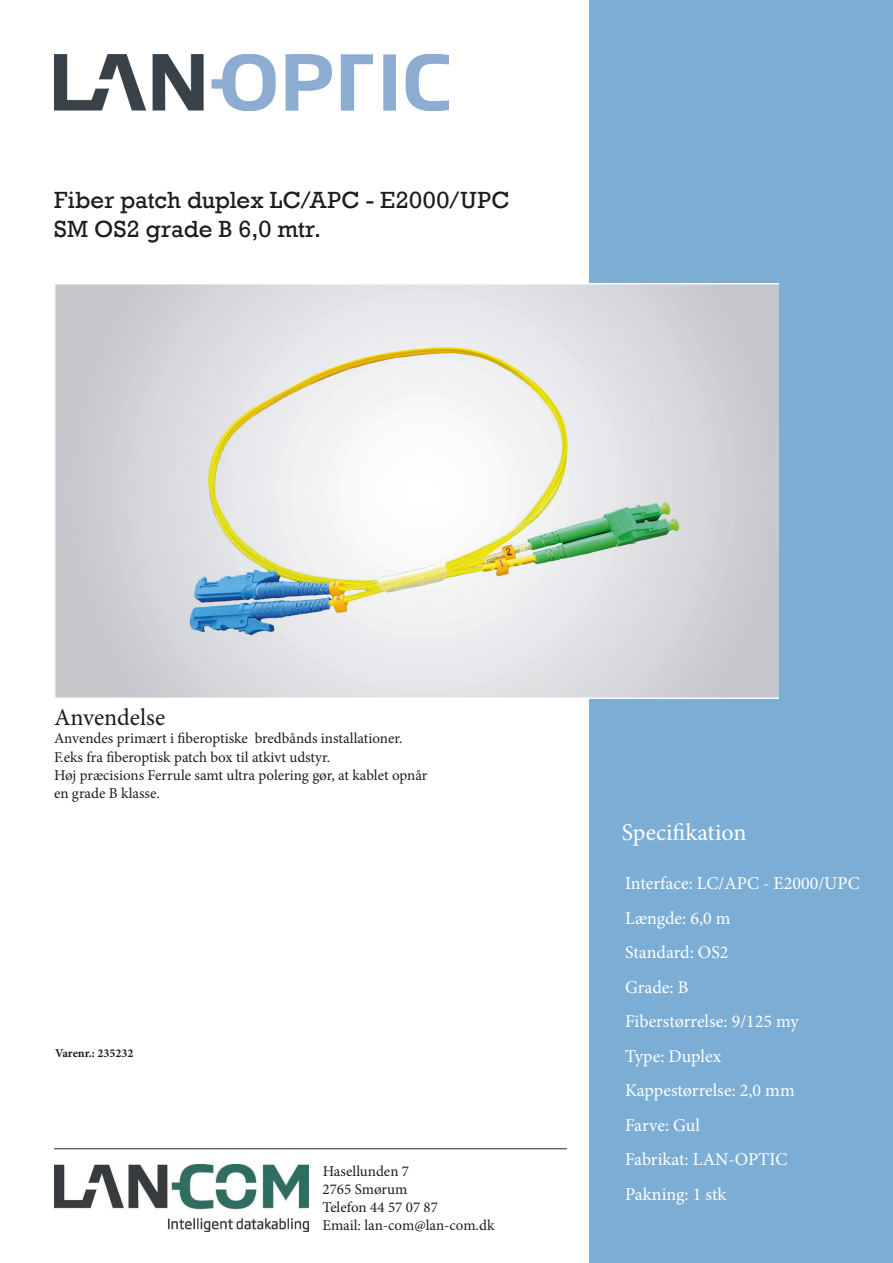
<style>
.page{position:relative;width:893px;height:1263px;background:#fff}
.page>*{position:absolute;margin:0;border:0;box-sizing:border-box;transform-origin:0 0}
.t1{font:24px "Rockwell";letter-spacing:.01em;color:#1d1d1b}
.t2{font:24px "Minion Pro";color:#fff}
.t3{font:24px "Minion Pro";letter-spacing:-.005em;color:#1d1d1b}
.t4{font:18px "Minion Pro";color:#fff}
.t5{font:18px "Minion Pro";color:#1d1d1b}
.t6{font:15px "Minion Pro";color:#1d1d1b}
.t7{font:700 12px "Minion Pro";color:#1d1d1b}
</style>
<div class="page">
<img style="left:54px;top:54px;width:395px;height:57px">
<div style="left:589px;top:0;width:304px;height:1263px;background:#7cadd5"></div>
<img style="left:54px;top:1164px;width:254px;height:67px">
<img style="left:55px;top:284px;width:723px;height:415px">
<p class="t1" style="left:54px;top:186px;width:457px">Fiber patch duplex LC/APC - E2000/UPC</p>
<p class="t1" style="left:54px;top:215px;width:269px">SM OS2 grade B 6,0 mtr.</p>
<p class="t3" style="left:54px;top:702px;width:113px">Anvendelse</p>
<p class="t6" style="left:54px;top:729px;width:350px">Anvendes primært i fiberoptiske bredbånds installationer.</p>
<p class="t6" style="left:54px;top:747px;width:278px">F.eks fra fiberoptisk patch box til atkivt udstyr.</p>
<p class="t6" style="left:54px;top:765px;width:375px">Høj præcisions Ferrule samt ultra polering gør, at kablet opnår</p>
<p class="t6" style="left:54px;top:783px;width:107px">en grade B klasse.</p>
<p class="t7" style="left:55px;top:1045px;width:80px">Varenr.: 235232</p>
<p class="t5" style="left:54px;top:1129px;width:514px">_________________________________________________________</p>
<p class="t6" style="left:323px;top:1161px;width:88px">Hasellunden 7</p>
<p class="t6" style="left:323px;top:1179px;width:86px">2765 Smørum</p>
<p class="t6" style="left:323px;top:1197px;width:117px">Telefon 44 57 07 87</p>
<p class="t6" style="left:323px;top:1215px;width:173px">Email: lan-com@lan-com.dk</p>
<p class="t2" style="left:622px;top:817px;width:126px">Specifikation</p>
<p class="t4" style="left:625px;top:871px;width:236px">Interface: LC/APC - E2000/UPC</p>
<p class="t4" style="left:625px;top:906px;width:107px">Længde: 6,0 m</p>
<p class="t4" style="left:625px;top:940px;width:105px">Standard: OS2</p>
<p class="t4" style="left:625px;top:975px;width:65px">Grade: B</p>
<p class="t4" style="left:625px;top:1009px;width:175px">Fiberstørrelse: 9/125 my</p>
<p class="t4" style="left:625px;top:1044px;width:98px">Type: Duplex</p>
<p class="t4" style="left:625px;top:1078px;width:171px">Kappestørrelse: 2,0 mm</p>
<p class="t4" style="left:625px;top:1113px;width:76px">Farve: Gul</p>
<p class="t4" style="left:625px;top:1147px;width:164px">Fabrikat: LAN-OPTIC</p>
<p class="t4" style="left:625px;top:1182px;width:103px">Pakning: 1 stk</p>
</div>
